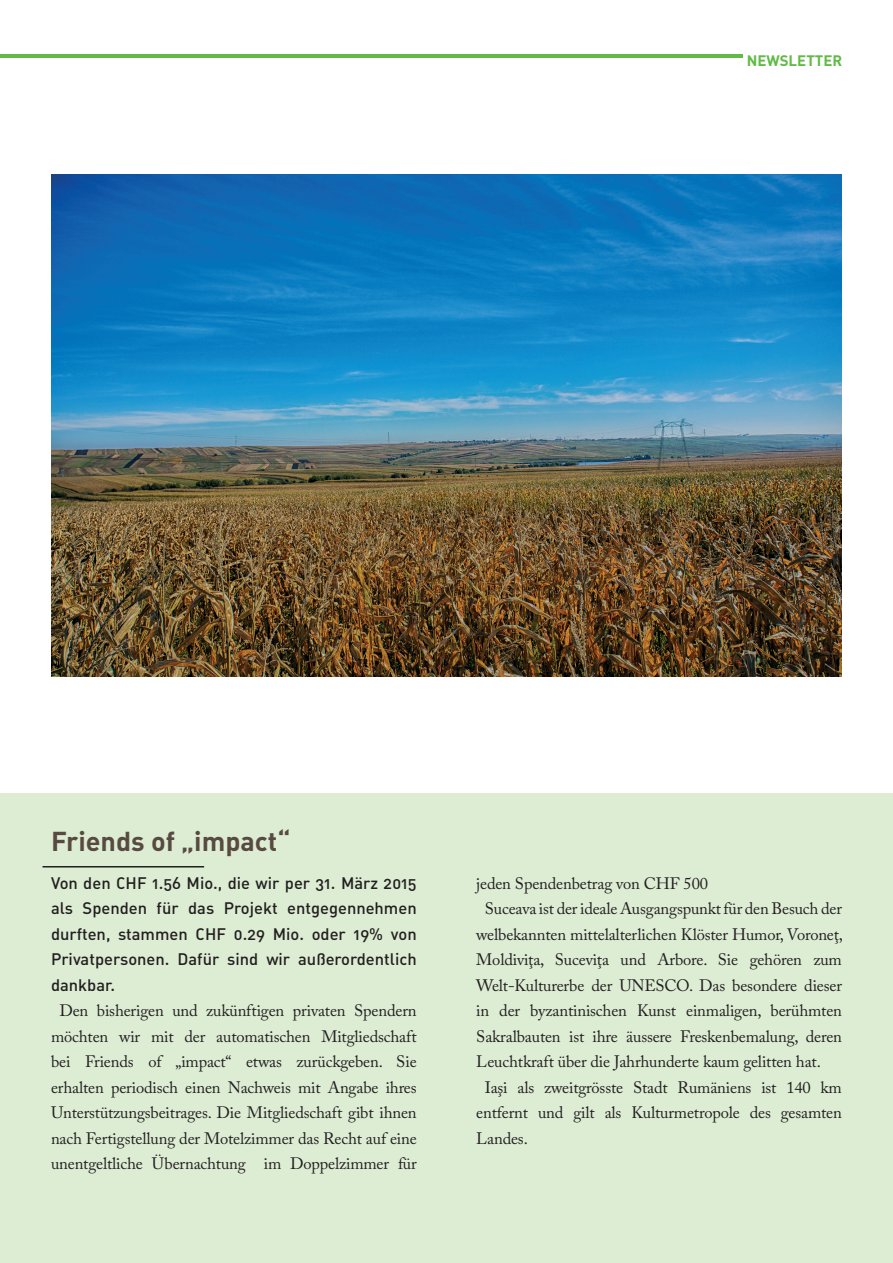
<style>
.page{position:relative;width:893px;height:1263px;background:#fff}
.page>*{position:absolute;margin:0;border:0;box-sizing:border-box;transform-origin:0 0}
.t1{font:27px "DIN Bold Alternate";color:#594a41}
.t2{font:16.5px/25.5px "Adobe Caslon Pro";letter-spacing:-.01em;color:#231f20;text-align:center}
.t3{font:16.5px/25.5px "DIN Medium Alternate";color:#231f20;text-align:justify}
.t4{font:15px "DIN Bold Alternate";color:#60bb46}
</style>
<div class="page">
<hr style="left:0;top:55px;width:170px;height:3px;background:#60bb46">
<hr style="left:26px;top:55px;width:717px;height:3px;background:#60bb46">
<div style="left:0;top:793px;width:893px;height:470px;background:#ddedd4"></div>
<hr style="left:43px;top:866px;width:161px;height:1px;background:#231f20">
<img style="left:51px;top:174px;width:791px;height:502px">
<p class="t4" style="left:747px;top:51px;width:97px">NEWSLETTER</p>
<h1 class="t1" style="left:51px;top:823px;width:241px">Friends of „impact“</h1>
<p class="t3" style="left:51px;top:869px;width:367px">Von den CHF 1.56 Mio., die wir per 31. März 2015 als Spenden für das Projekt entgegennehmen durften, stammen CHF 0.29 Mio. oder 19% von Privatpersonen. Dafür sind wir außerordentlich dankbar.</p>
<p class="t2" style="left:51px;top:998px;width:367px">Den bisherigen und zukünftigen privaten Spendern möchten wir mit der automatischen Mitgliedschaft bei Friends of „impact“ etwas zurückgeben. Sie erhalten periodisch einen Nachweis mit Angabe ihres Unterstützungsbeitrages. Die Mitgliedschaft gibt ihnen nach Fertigstellung der Motelzimmer das Recht auf eine unentgeltliche Übernachtung im Doppelzimmer für</p>
<p class="t2" style="left:476px;top:870px;width:233px">jeden Spendenbetrag von CHF 500</p>
<p class="t2" style="left:485px;top:896px;width:359px">Suceava ist der ideale Ausgangspunkt für den Besuch der</p>
<p class="t2" style="left:476px;top:921px;width:368px">welbekannten mittelalterlichen Klöster Humor, Voroneţ,</p>
<p class="t2" style="left:476px;top:947px;width:367px">Moldiviţa, Suceviţa und Arbore. Sie gehören zum</p>
<p class="t2" style="left:476px;top:972px;width:367px">Welt-Kulturerbe der UNESCO. Das besondere dieser</p>
<p class="t2" style="left:476px;top:998px;width:367px">in der byzantinischen Kunst einmaligen, berühmten</p>
<p class="t2" style="left:476px;top:1023px;width:367px">Sakralbauten ist ihre äussere Freskenbemalung, deren</p>
<p class="t2" style="left:476px;top:1049px;width:346px">Leuchtkraft über die Jahrhunderte kaum gelitten hat.</p>
<p class="t2" style="left:485px;top:1074px;width:359px">Iaşi als zweitgrösste Stadt Rumäniens ist 140 km</p>
<p class="t2" style="left:476px;top:1100px;width:367px">entfernt und gilt als Kulturmetropole des gesamten</p>
<p class="t2" style="left:476px;top:1125px;width:53px">Landes.</p>
</div>
